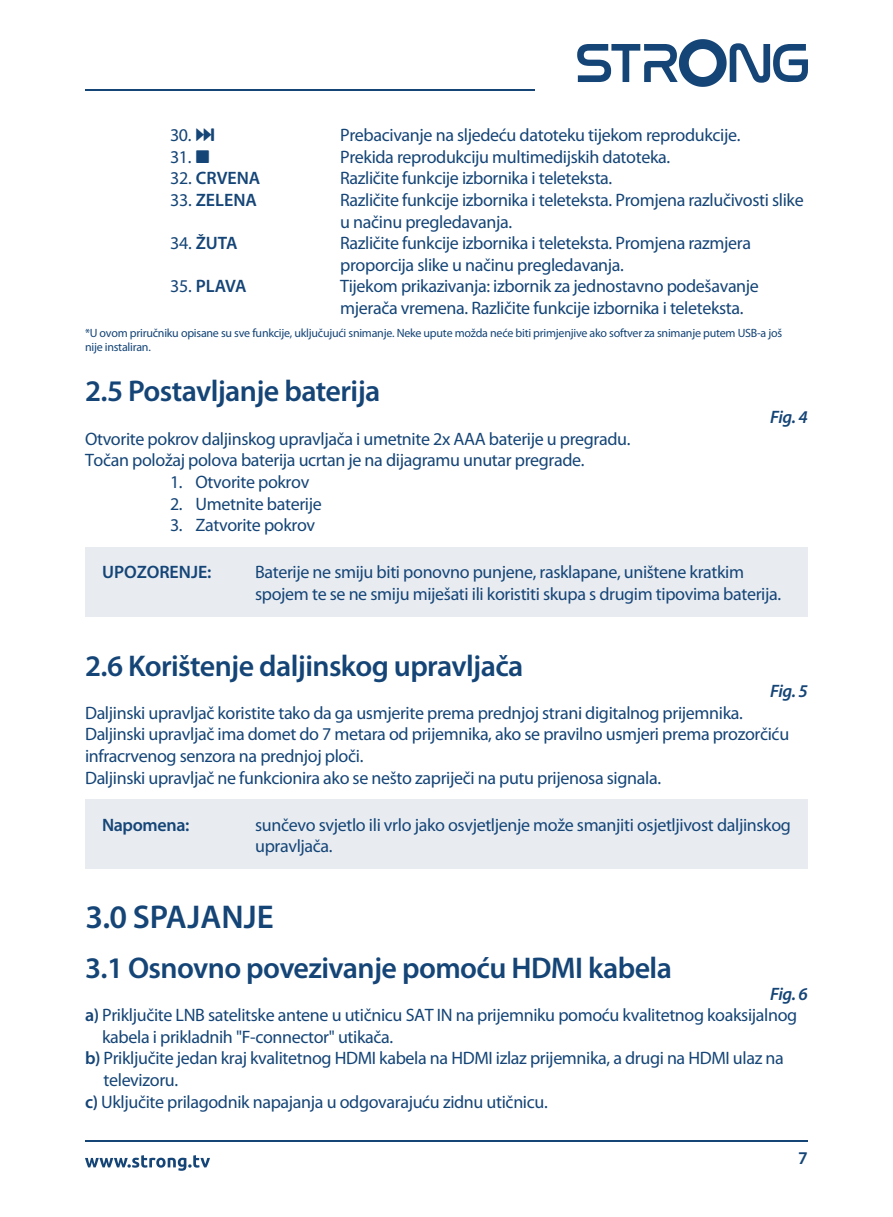
<style>
.page{position:relative;width:893px;height:1217px;background:#fff}
.page>*{position:absolute;margin:0;border:0;box-sizing:border-box;transform-origin:0 0}
.t1{font:600 33px "Myriad Pro";color:#154577}
.t2{font:600 30px "Myriad Pro";letter-spacing:-.02em;color:#154577}
.t3{font:18px/21.6px "Myriad Pro";letter-spacing:-.02em;color:#154577}
.t4{font:600 18px "Myriad Pro";color:#154577}
.t5{font:italic 600 18px "Myriad Pro";letter-spacing:-.03em;color:#154577}
.t6{font:600 18px "Myriad Pro";letter-spacing:-.02em;color:#154577}
.t7{font:12px/14.4px "Myriad Pro";letter-spacing:-.02em;color:#154577}
.s1{font-family:"Guifxv 2 Transports"}
.s2{font-weight:400}
.s3{font-weight:600}
</style>
<div class="page">
<svg style="left:577px;top:39px;width:231px;height:48px"></svg>
<hr style="left:85px;top:90px;width:450px;height:1px;background:#154577">
<hr style="left:86px;top:1139px;width:722px;height:1px;background:#154577">
<svg style="left:85px;top:1155px;width:125px;height:15px"></svg>
<div style="left:85px;top:547px;width:723px;height:150px;background:#e8ecf1"></div>
<div style="left:85px;top:616px;width:723px;height:105px;background:#fff"></div>
<div style="left:85px;top:799px;width:723px;height:150px;background:#e8ecf1"></div>
<div style="left:85px;top:869px;width:723px;height:105px;background:#fff"></div>
<p class="t3" style="left:170px;top:125px;width:46px">30. <span class="s1">8</span></p>
<p class="t3" style="left:340px;top:125px;width:402px">Prebacivanje na sljedeću datoteku tijekom reprodukcije.</p>
<p class="t3" style="left:170px;top:146px;width:41px">31. <span class="s1">3</span></p>
<p class="t3" style="left:340px;top:146px;width:331px">Prekida reprodukciju multimedijskih datoteka.</p>
<p class="t4" style="left:170px;top:167px;width:92px"><span class="s2">32.</span> CRVENA</p>
<p class="t3" style="left:340px;top:168px;width:274px">Različite funkcije izbornika i teleteksta.</p>
<p class="t4" style="left:170px;top:188px;width:88px"><span class="s2">33.</span> ZELENA</p>
<p class="t3" style="left:340px;top:189px;width:465px">Različite funkcije izbornika i teleteksta. Promjena razlučivosti slike u načinu pregledavanja.</p>
<p class="t4" style="left:170px;top:232px;width:69px"><span class="s2">34.</span> ŽUTA</p>
<p class="t3" style="left:340px;top:233px;width:412px">Različite funkcije izbornika i teleteksta. Promjena razmjera proporcija slike u načinu pregledavanja.</p>
<p class="t4" style="left:170px;top:275px;width:78px"><span class="s2">35.</span> PLAVA</p>
<p class="t3" style="left:340px;top:276px;width:420px">Tijekom prikazivanja: izbornik za jednostavno podešavanje mjerača vremena. Različite funkcije izbornika i teleteksta.</p>
<p class="t7" style="left:85px;top:326px;width:699px">*U ovom priručniku opisane su sve funkcije, uključujući snimanje. Neke upute možda neće biti primjenjive ako softver za snimanje putem USB-a još nije instaliran.</p>
<h2 class="t2" style="left:85px;top:372px;width:297px">2.5 Postavljanje baterija</h2>
<p class="t5" style="left:770px;top:405px;width:39px">Fig. 4</p>
<p class="t3" style="left:85px;top:428px;width:547px">Otvorite pokrov daljinskog upravljača i umetnite 2x AAA baterije u pregradu.<br>Točan položaj polova baterija ucrtan je na dijagramu unutar pregrade.</p>
<p class="t3" style="left:170px;top:471px;width:141px">1. Otvorite pokrov</p>
<p class="t3" style="left:170px;top:493px;width:153px">2. Umetnite baterije</p>
<p class="t3" style="left:170px;top:514px;width:147px">3. Zatvorite pokrov</p>
<p class="t4" style="left:102px;top:560px;width:111px">UPOZORENJE:</p>
<p class="t3" style="left:255px;top:561px;width:528px">Baterije ne smiju biti ponovno punjene, rasklapane, uništene kratkim spojem te se ne smiju miješati ili koristiti skupa s drugim tipovima baterija.</p>
<h2 class="t2" style="left:85px;top:646px;width:440px">2.6 Korištenje daljinskog upravljača</h2>
<p class="t5" style="left:770px;top:679px;width:39px">Fig. 5</p>
<p class="t3" style="left:85px;top:702px;width:706px">Daljinski upravljač koristite tako da ga usmjerite prema prednjoj strani digitalnog prijemnika.<br>Daljinski upravljač ima domet do 7 metara od prijemnika, ako se pravilno usmjeri prema prozorčiću infracrvenog senzora na prednjoj ploči.<br>Daljinski upravljač ne funkcionira ako se nešto zapriječi na putu prijenosa signala.</p>
<p class="t6" style="left:102px;top:813px;width:89px">Napomena:</p>
<p class="t3" style="left:255px;top:814px;width:537px">sunčevo svjetlo ili vrlo jako osvjetljenje može smanjiti osjetljivost daljinskog upravljača.</p>
<h1 class="t1" style="left:85px;top:895px;width:190px">3.0 SPAJANJE</h1>
<h2 class="t2" style="left:85px;top:948px;width:588px">3.1 Osnovno povezivanje pomoću HDMI kabela</h2>
<p class="t5" style="left:770px;top:981px;width:39px">Fig. 6</p>
<p class="t3" style="left:85px;top:1004px;width:714px"><span class="s3">a)</span> Priključite LNB satelitske antene u utičnicu SAT IN na prijemniku pomoću kvalitetnog koaksijalnog</p>
<p class="t3" style="left:102px;top:1026px;width:292px">kabela i prikladnih "F-connector" utikača.</p>
<p class="t3" style="left:85px;top:1047px;width:700px"><span class="s3">b)</span> Priključite jedan kraj kvalitetnog HDMI kabela na HDMI izlaz prijemnika, a drugi na HDMI ulaz na</p>
<p class="t3" style="left:104px;top:1069px;width:76px">televizoru.</p>
<p class="t3" style="left:85px;top:1090px;width:464px"><span class="s3">c)</span> Uključite prilagodnik napajanja u odgovarajuću zidnu utičnicu.</p>
<p class="t4" style="left:798px;top:1146px;width:11px">7</p>
</div>
